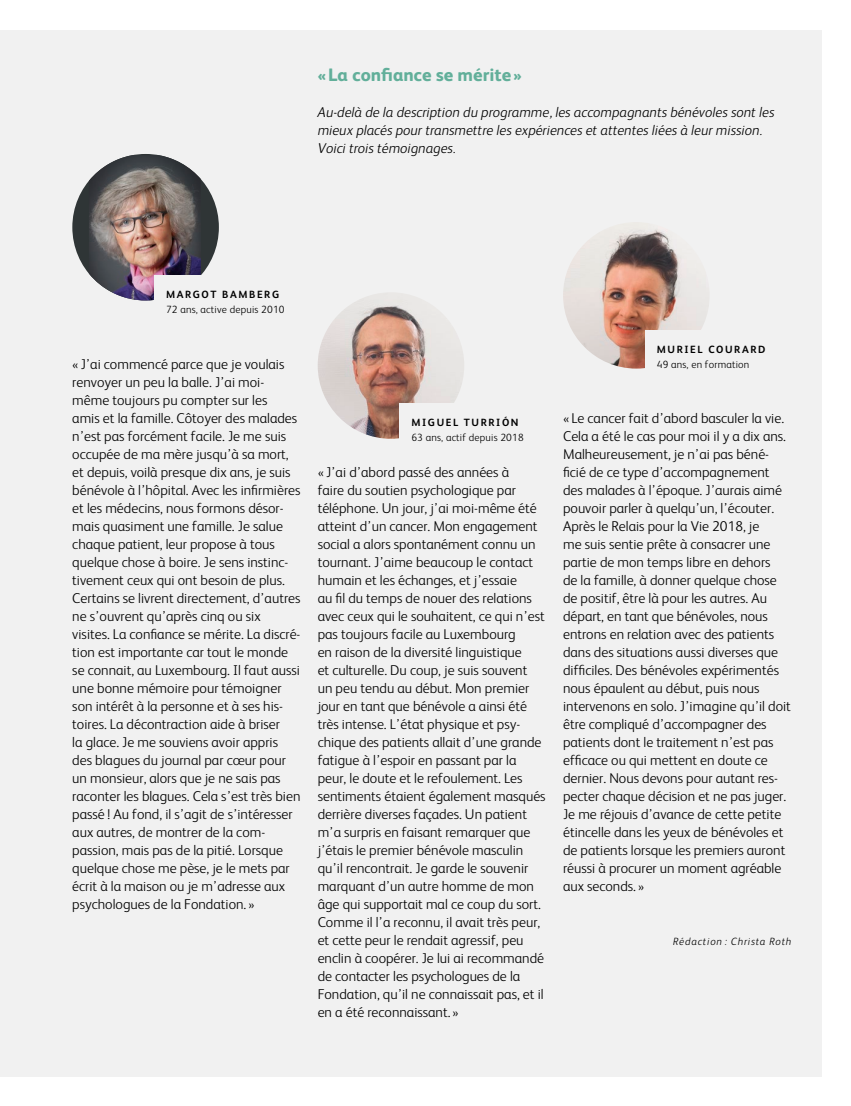
<style>
.page{position:relative;width:851px;height:1106px;background:#fff}
.page>*{position:absolute;margin:0;border:0;box-sizing:border-box;transform-origin:0 0}
.t1{font:800 18px "FS Albert";color:#62af9a}
.t2{font:300 14.25px/18px "FS Albert";color:#000}
.t3{font:italic 300 14.25px/18px "FS Albert";color:#000}
.t4{font:300 10.5px "FS Albert";letter-spacing:.02em;color:#000}
.t5{font:700 10.5px "FS Albert";letter-spacing:.15em;color:#000}
.t6{font:italic 300 10.5px "FS Albert";letter-spacing:.075em;color:#000}
</style>
<div class="page">
<div style="left:0;top:30px;width:821px;height:1046px;background:#f1f1f1"></div>
<div style="left:72px;top:154px;width:147px;height:146px;background:#2f3536;border-radius:50%"></div>
<img style="left:89px;top:155px;width:112px;height:145px">
<img style="left:563px;top:222px;width:146px;height:146px;border-radius:73px">
<div style="left:154px;top:276px;width:82px;height:36px;background:#f1f1f1"></div>
<img style="left:317px;top:292px;width:147px;height:147px;border-radius:73px">
<div style="left:399px;top:404px;width:82px;height:36px;background:#f1f1f1"></div>
<div style="left:644px;top:330px;width:82px;height:52px;background:#f1f1f1"></div>
<p class="t1" style="left:317px;top:62px;width:205px">«La confiance se mérite»</p>
<p class="t3" style="left:317px;top:102px;width:458px">Au-delà de la description du programme, les accompagnants bénévoles sont les mieux placés pour transmettre les expériences et attentes liées à leur mission.<br>Voici trois témoignages.</p>
<p class="t5" style="left:166px;top:287px;width:115px">MARGOT BAMB ERG</p>
<p class="t4" style="left:166px;top:302px;width:120px">72 ans, active depuis 2010</p>
<p class="t2" style="left:72px;top:354px;width:230px">« J’ai commencé parce que je voulais renvoyer un peu la balle. J’ai moi&shy;même toujours pu compter sur les<br>amis et la famille. Côtoyer des malades n’est pas forcément facile. Je me suis occupée de ma mère jusqu’à sa mort, et depuis, voilà presque dix ans, je suis bénévole à l’hôpital. Avec les infirmières et les médecins, nous formons désor&shy;mais quasiment une famille. Je salue chaque patient, leur propose à tous quelque chose à boire. Je sens instinc&shy;tivement ceux qui ont besoin de plus.<br>Certains se livrent directement, d’autres ne s’ouvrent qu’après cinq ou six visites. La confiance se mérite. La discré&shy;tion est importante car tout le monde se connait, au Luxembourg. Il faut aussi une bonne mémoire pour témoigner son intérêt à la personne et à ses his&shy;toires. La décontraction aide à briser<br>la glace. Je me souviens avoir appris des blagues du journal par cœur pour un monsieur, alors que je ne sais pas raconter les blagues. Cela s’est très bien passé ! Au fond, il s’agit de s’intéresser aux autres, de montrer de la com&shy;passion, mais pas de la pitié. Lorsque quelque chose me pèse, je le mets par écrit à la maison ou je m’adresse aux psychologues de la Fondation. »</p>
<p class="t5" style="left:411px;top:415px;width:109px">MIGUEL TURRIÓN</p>
<p class="t4" style="left:411px;top:430px;width:114px">63 ans, actif depuis 2018</p>
<p class="t2" style="left:317px;top:462px;width:229px">« J’ai d’abord passé des années à<br>faire du soutien psychologique par téléphone. Un jour, j’ai moi-même été atteint d’un cancer. Mon engagement social a alors spontanément connu un tournant. J’aime beaucoup le contact humain et les échanges, et j’essaie<br>au fil du temps de nouer des relations avec ceux qui le souhaitent, ce qui n’est pas toujours facile au Luxembourg<br>en raison de la diversité linguistique<br>et culturelle. Du coup, je suis souvent un peu tendu au début. Mon premier jour en tant que bénévole a ainsi été très intense. L’état physique et psy&shy;chique des patients allait d’une grande fatigue à l’espoir en passant par la peur, le doute et le refoulement. Les sentiments étaient également masqués derrière diverses façades. Un patient m’a surpris en faisant remarquer que j’étais le premier bénévole masculin qu’il rencontrait. Je garde le souvenir marquant d’un autre homme de mon âge qui supportait mal ce coup du sort.<br>Comme il l’a reconnu, il avait très peur, et cette peur le rendait agressif, peu enclin à coopérer. Je lui ai recommandé de contacter les psychologues de la Fondation, qu’il ne connaissait pas, et il en a été reconnaissant. »</p>
<p class="t5" style="left:656px;top:342px;width:110px">MURIEL COURARD</p>
<p class="t4" style="left:656px;top:357px;width:94px">49 ans, en formation</p>
<p class="t2" style="left:563px;top:408px;width:229px">« Le cancer fait d’abord basculer la vie.<br>Cela a été le cas pour moi il y a dix ans.<br>Malheureusement, je n’ai pas béné&shy;ficié de ce type d’accompagnement des malades à l’époque. J’aurais aimé pouvoir parler à quelqu’un, l’écouter.<br>Après le Relais pour la Vie 2018, je<br>me suis sentie prête à consacrer une partie de mon temps libre en dehors<br>de la famille, à donner quelque chose de positif, être là pour les autres. Au départ, en tant que bénévoles, nous entrons en relation avec des patients dans des situations aussi diverses que difficiles. Des bénévoles expérimentés nous épaulent au début, puis nous intervenons en solo. J’imagine qu’il doit être compliqué d’accompagner des patients dont le traitement n’est pas efficace ou qui mettent en doute ce dernier. Nous devons pour autant res&shy;pecter chaque décision et ne pas juger.<br>Je me réjouis d’avance de cette petite étincelle dans les yeux de bénévoles et de patients lorsque les premiers auront réussi à procurer un moment agréable aux seconds. »</p>
<p class="t6" style="left:673px;top:934px;width:120px">Rédaction : Christa Roth</p>
</div>
